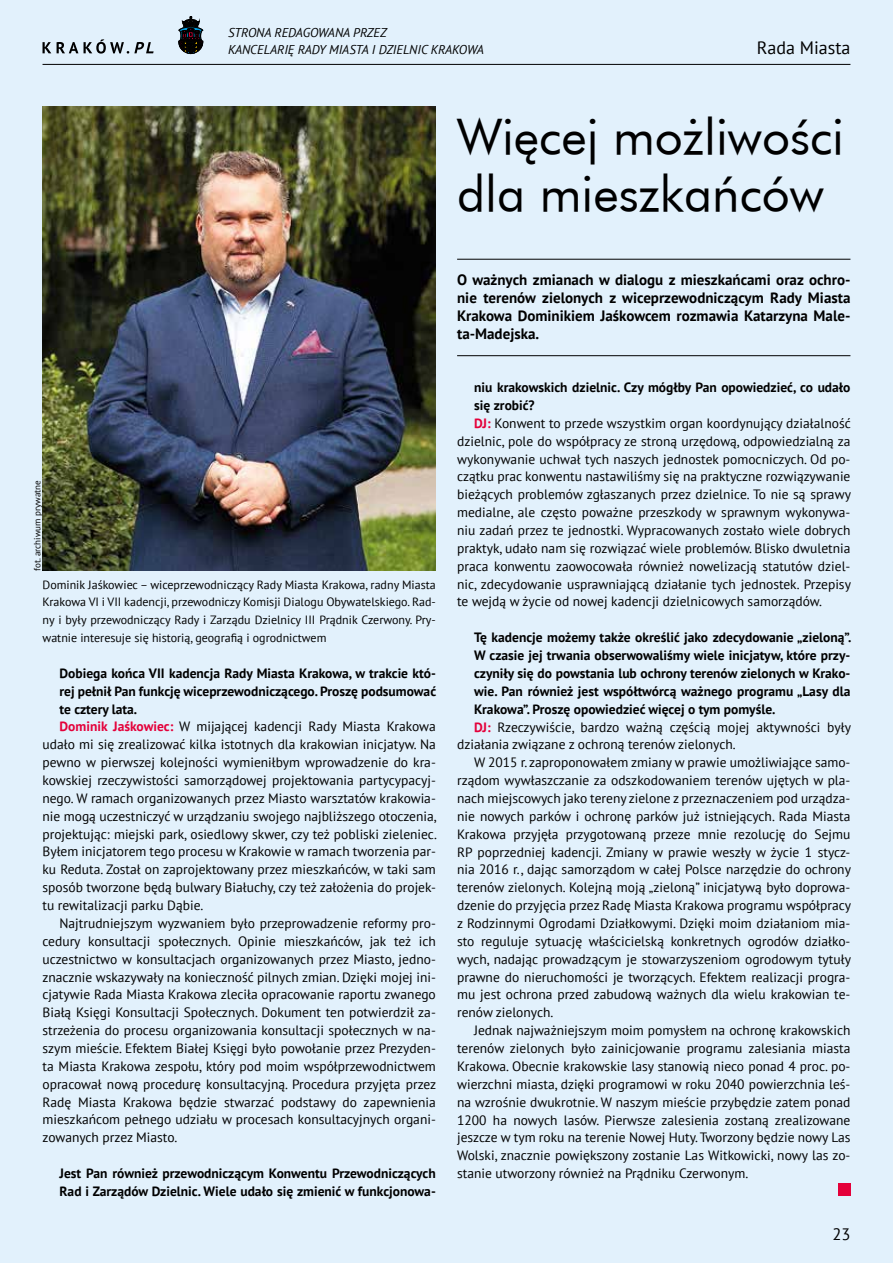
<style>
.page{position:relative;width:893px;height:1263px;background:#e2f1fc}
.page>*{position:absolute;margin:0;border:0;box-sizing:border-box;transform-origin:0 0}
.t1{font:48px/57.6px "Futura PL";color:#000}
.t2{font:18px "PT Sans";color:#000}
.t3{font:16.5px "PT Sans";color:#000}
.t4{font:700 15px/17.9px "PT Sans";color:#000;text-align:justify}
.t5{font:13.5px "PT Sans";color:#000}
.t6{font:700 13.5px/17.9px "PT Sans";color:#000}
.t7{font:italic 12.75px/16.4px "PT Sans";color:#000}
.t8{font:12px/17.9px "PT Sans";color:#000;text-align:justify}
.t9{font:9px "PT Sans";color:#000}
.s1{font-weight:700;color:#e4003a}
</style>
<div class="page">
<hr style="left:43px;top:64px;width:807px;height:1px;background:#000">
<svg style="left:178px;top:16px;width:26px;height:38px"></svg>
<svg style="left:43px;top:39px;width:111px;height:15px"></svg>
<div style="left:838px;top:1183px;width:12px;height:13px;background:#e4003a"></div>
<img style="left:43px;top:106px;width:393px;height:465px">
<hr style="left:457px;top:259px;width:393px;height:1px;background:#000">
<hr style="left:457px;top:355px;width:393px;height:1px;background:#000">
<p class="t7" style="left:228px;top:24px;width:257px">STRONA REDAGOWANA PRZEZ<br>KANCELARIĘ RADY MIASTA I DZIELNIC KRAKOWA</p>
<h2 class="t2" style="left:757px;top:36px;width:95px">Rada Miasta</h2>
<h1 class="t1" style="left:457px;top:107px;width:388px">Więcej możliwości dla mieszkańców</h1>
<p class="t9" style="left:32px;top:571px;width:92px;rotate:-90deg">fot. archiwum prywatne</p>
<p class="t8" style="left:43px;top:575px;width:395px">Dominik Jaśkowiec – wiceprzewodniczący Rady Miasta Krakowa, radny Miasta Krakowa VI i VII kadencji, przewodniczy Komisji Dialogu Obywatelskiego. Rad&shy;ny i były przewodniczący Rady i Zarządu Dzielnicy III Prądnik Czerwony. Pry&shy;watnie interesuje się historią, geografią i ogrodnictwem</p>
<p class="t6" style="left:60px;top:664px;width:378px">Dobiega końca VII kadencja Rady Miasta Krakowa, w trakcie któ-</p>
<p class="t6" style="left:60px;top:682px;width:378px">rej pełnił Pan funkcję wiceprzewodniczącego. Proszę podsumować</p>
<p class="t6" style="left:60px;top:700px;width:79px">te cztery lata.</p>
<p class="t5" style="left:60px;top:718px;width:378px"><span class="s1">Dominik Jaśkowiec:</span> W mijającej kadencji Rady Miasta Krakowa</p>
<p class="t5" style="left:43px;top:736px;width:395px">udało mi się zrealizować kilka istotnych dla krakowian inicjatyw. Na</p>
<p class="t5" style="left:43px;top:754px;width:395px">pewno w pierwszej kolejności wymieniłbym wprowadzenie do kra-</p>
<p class="t5" style="left:43px;top:772px;width:395px">kowskiej rzeczywistości samorządowej projektowania partycypacyj-</p>
<p class="t5" style="left:43px;top:789px;width:395px">nego. W ramach organizowanych przez Miasto warsztatów krakowia-</p>
<p class="t5" style="left:43px;top:807px;width:396px">nie mogą uczestniczyć w urządzaniu swojego najbliższego otoczenia,</p>
<p class="t5" style="left:43px;top:825px;width:396px">projektując: miejski park, osiedlowy skwer, czy też pobliski zieleniec.</p>
<p class="t5" style="left:43px;top:843px;width:395px">Byłem inicjatorem tego procesu w Krakowie w ramach tworzenia par-</p>
<p class="t5" style="left:43px;top:861px;width:395px">ku Reduta. Został on zaprojektowany przez mieszkańców, w taki sam</p>
<p class="t5" style="left:43px;top:879px;width:395px">sposób tworzone będą bulwary Białuchy, czy też założenia do projek-</p>
<p class="t5" style="left:43px;top:897px;width:162px">tu rewitalizacji parku Dąbie.</p>
<p class="t5" style="left:60px;top:914px;width:378px">Najtrudniejszym wyzwaniem było przeprowadzenie reformy pro-</p>
<p class="t5" style="left:43px;top:932px;width:395px">cedury konsultacji społecznych. Opinie mieszkańców, jak też ich</p>
<p class="t5" style="left:43px;top:950px;width:395px">uczestnictwo w konsultacjach organizowanych przez Miasto, jedno-</p>
<p class="t5" style="left:43px;top:968px;width:395px">znacznie wskazywały na konieczność pilnych zmian. Dzięki mojej ini-</p>
<p class="t5" style="left:43px;top:986px;width:395px">cjatywie Rada Miasta Krakowa zleciła opracowanie raportu zwanego</p>
<p class="t5" style="left:43px;top:1004px;width:395px">Białą Księgi Konsultacji Społecznych. Dokument ten potwierdził za-</p>
<p class="t5" style="left:43px;top:1022px;width:395px">strzeżenia do procesu organizowania konsultacji społecznych w na-</p>
<p class="t5" style="left:43px;top:1039px;width:395px">szym mieście. Efektem Białej Księgi było powołanie przez Prezyden-</p>
<p class="t5" style="left:43px;top:1057px;width:395px">ta Miasta Krakowa zespołu, który pod moim współprzewodnictwem</p>
<p class="t5" style="left:43px;top:1075px;width:395px">opracował nową procedurę konsultacyjną. Procedura przyjęta przez</p>
<p class="t5" style="left:43px;top:1093px;width:395px">Radę Miasta Krakowa będzie stwarzać podstawy do zapewnienia</p>
<p class="t5" style="left:43px;top:1111px;width:395px">mieszkańcom pełnego udziału w procesach konsultacyjnych organi-</p>
<p class="t5" style="left:43px;top:1129px;width:136px">zowanych przez Miasto.</p>
<p class="t6" style="left:60px;top:1164px;width:378px">Jest Pan również przewodniczącym Konwentu Przewodniczących<br>Rad i Zarządów Dzielnic. Wiele udało się zmienić w funkcjonowa-</p>
<p class="t4" style="left:457px;top:270px;width:395px">O ważnych zmianach w dialogu z mieszkańcami oraz ochro&shy;nie terenów zielonych z wiceprzewodniczącym Rady Miasta Krakowa Dominikiem Jaśkowcem rozmawia Katarzyna Male&shy;ta-Madejska.</p>
<p class="t6" style="left:474px;top:378px;width:378px">niu krakowskich dzielnic. Czy mógłby Pan opowiedzieć, co udało</p>
<p class="t6" style="left:474px;top:396px;width:62px">się zrobić?</p>
<p class="t5" style="left:474px;top:414px;width:378px"><span class="s1">DJ:</span> Konwent to przede wszystkim organ koordynujący działalność</p>
<p class="t5" style="left:457px;top:432px;width:395px">dzielnic, pole do współpracy ze stroną urzędową, odpowiedzialną za</p>
<p class="t5" style="left:457px;top:450px;width:395px">wykonywanie uchwał tych naszych jednostek pomocniczych. Od po-</p>
<p class="t5" style="left:457px;top:468px;width:395px">czątku prac konwentu nastawiliśmy się na praktyczne rozwiązywanie</p>
<p class="t5" style="left:457px;top:486px;width:395px">bieżących problemów zgłaszanych przez dzielnice. To nie są sprawy</p>
<p class="t5" style="left:457px;top:504px;width:395px">medialne, ale często poważne przeszkody w sprawnym wykonywa-</p>
<p class="t5" style="left:457px;top:522px;width:395px">niu zadań przez te jednostki. Wypracowanych zostało wiele dobrych</p>
<p class="t5" style="left:457px;top:539px;width:395px">praktyk, udało nam się rozwiązać wiele problemów. Blisko dwuletnia</p>
<p class="t5" style="left:457px;top:557px;width:395px">praca konwentu zaowocowała również nowelizacją statutów dziel-</p>
<p class="t5" style="left:457px;top:575px;width:395px">nic, zdecydowanie usprawniającą działanie tych jednostek. Przepisy</p>
<p class="t5" style="left:457px;top:593px;width:366px">te wejdą w życie od nowej kadencji dzielnicowych samorządów.</p>
<p class="t6" style="left:474px;top:628px;width:379px">Tę kadencje możemy także określić jako zdecydowanie „zieloną”.</p>
<p class="t6" style="left:474px;top:646px;width:378px">W czasie jej trwania obserwowaliśmy wiele inicjatyw, które przy-</p>
<p class="t6" style="left:474px;top:664px;width:378px">czyniły się do powstania lub ochrony terenów zielonych w Krako-</p>
<p class="t6" style="left:474px;top:682px;width:378px">wie. Pan również jest współtwórcą ważnego programu „Lasy dla</p>
<p class="t6" style="left:474px;top:700px;width:303px">Krakowa”. Proszę opowiedzieć więcej o tym pomyśle.</p>
<p class="t5" style="left:474px;top:718px;width:378px"><span class="s1">DJ:</span> Rzeczywiście, bardzo ważną częścią mojej aktywności były</p>
<p class="t5" style="left:457px;top:736px;width:280px">działania związane z ochroną terenów zielonych.</p>
<p class="t5" style="left:474px;top:754px;width:378px">W 2015 r. zaproponowałem zmiany w prawie umożliwiające samo-</p>
<p class="t5" style="left:457px;top:772px;width:395px">rządom wywłaszczanie za odszkodowaniem terenów ujętych w pla-</p>
<p class="t5" style="left:457px;top:789px;width:395px">nach miejscowych jako tereny zielone z przeznaczeniem pod urządza-</p>
<p class="t5" style="left:457px;top:807px;width:395px">nie nowych parków i ochronę parków już istniejących. Rada Miasta</p>
<p class="t5" style="left:457px;top:825px;width:395px">Krakowa przyjęła przygotowaną przeze mnie rezolucję do Sejmu</p>
<p class="t5" style="left:457px;top:843px;width:395px">RP poprzedniej kadencji. Zmiany w prawie weszły w życie 1 stycz-</p>
<p class="t5" style="left:457px;top:861px;width:395px">nia 2016 r., dając samorządom w całej Polsce narzędzie do ochrony</p>
<p class="t5" style="left:457px;top:879px;width:395px">terenów zielonych. Kolejną moją „zieloną” inicjatywą było doprowa-</p>
<p class="t5" style="left:457px;top:897px;width:395px">dzenie do przyjęcia przez Radę Miasta Krakowa programu współpracy</p>
<p class="t5" style="left:457px;top:915px;width:395px">z Rodzinnymi Ogrodami Działkowymi. Dzięki moim działaniom mia-</p>
<p class="t5" style="left:457px;top:932px;width:395px">sto reguluje sytuację właścicielską konkretnych ogrodów działko-</p>
<p class="t5" style="left:457px;top:950px;width:395px">wych, nadając prowadzącym je stowarzyszeniom ogrodowym tytuły</p>
<p class="t5" style="left:457px;top:968px;width:395px">prawne do nieruchomości je tworzących. Efektem realizacji progra-</p>
<p class="t5" style="left:457px;top:986px;width:395px">mu jest ochrona przed zabudową ważnych dla wielu krakowian te-</p>
<p class="t5" style="left:457px;top:1004px;width:98px">renów zielonych.</p>
<p class="t5" style="left:474px;top:1022px;width:378px">Jednak najważniejszym moim pomysłem na ochronę krakowskich</p>
<p class="t5" style="left:457px;top:1040px;width:395px">terenów zielonych było zainicjowanie programu zalesiania miasta</p>
<p class="t5" style="left:457px;top:1057px;width:395px">Krakowa. Obecnie krakowskie lasy stanowią nieco ponad 4 proc. po-</p>
<p class="t5" style="left:457px;top:1075px;width:395px">wierzchni miasta, dzięki programowi w roku 2040 powierzchnia leś-</p>
<p class="t5" style="left:457px;top:1093px;width:395px">na wzrośnie dwukrotnie. W naszym mieście przybędzie zatem ponad</p>
<p class="t5" style="left:457px;top:1111px;width:395px">1200 ha nowych lasów. Pierwsze zalesienia zostaną zrealizowane</p>
<p class="t5" style="left:457px;top:1129px;width:395px">jeszcze w tym roku na terenie Nowej Huty. Tworzony będzie nowy Las</p>
<p class="t5" style="left:457px;top:1147px;width:395px">Wolski, znacznie powiększony zostanie Las Witkowicki, nowy las zo-</p>
<p class="t5" style="left:457px;top:1165px;width:293px">stanie utworzony również na Prądniku Czerwonym.</p>
<p class="t3" style="left:832px;top:1223px;width:19px">23</p>
</div>
